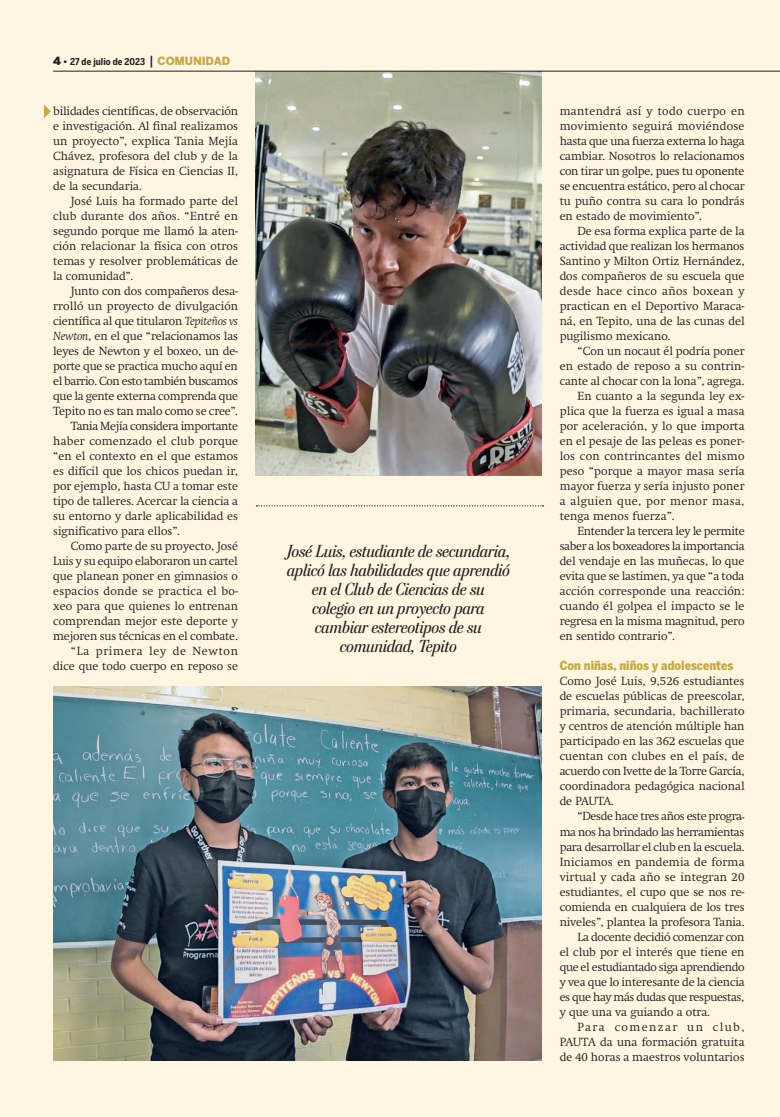
<style>
.page{position:relative;width:780px;height:1117px;background:#fff}
.page>*{position:absolute;margin:0;border:0;box-sizing:border-box;transform-origin:0 0}
.t1{font:italic 17.5px/18.9px "Stilson";color:#231f20;text-align:center}
.t2{font:900 12.5px "Benton Sans Cond";color:#c5a94a}
.t3{font:300 11.62px/15px "Swift";color:#231f20;text-align:justify}
.t4{font:300 11.62px "Swift";letter-spacing:-.03em;color:#231f20}
.t5{font:300 11.62px "Swift";letter-spacing:-.02em;color:#231f20}
.t6{font:300 11.62px "Swift";letter-spacing:-.025em;color:#231f20}
.t7{font:300 11.62px "Swift";letter-spacing:.02em;color:#231f20}
.t8{font:300 11.62px "Swift";letter-spacing:.025em;color:#231f20}
.t9{font:300 11.62px "Swift";letter-spacing:.035em;color:#231f20}
.t10{font:300 11.62px "Swift";letter-spacing:.055em;color:#231f20}
.t11{font:300 11.62px "Swift";letter-spacing:.12em;color:#231f20}
.t12{font:700 9.38px "Benton Sans Cond";letter-spacing:.01em;color:#231f20}
.s1{font-family:"Benton Sans";font-weight:900;font-size:11.25px}
.s2{font-family:"Benton Sans";font-weight:900}
.s3{font-weight:500;font-size:12.5px}
.s4{font-family:"Benton Sans";font-weight:900;font-size:11.25px;color:#c5a94a}
.s5{font-style:italic}
</style>
<div class="page">
<div style="left:0;top:0;width:779px;height:1116px;background:#fef6e1"></div>
<img style="left:53px;top:686px;width:489px;height:374px">
<img style="left:256px;top:72px;width:286px;height:403px">
<hr style="left:53px;top:71px;width:726px;height:1px;background:#231f20">
<svg style="left:256px;top:505px;width:287px;height:1px"></svg>
<svg style="left:44px;top:104px;width:7px;height:14px"></svg>
<p class="t12" style="left:53px;top:56px;width:178px"><span class="s1">4</span> <span class="s2">•</span> 27 de julio de 2023 <span class="s3">|</span> <span class="s4">COMUNIDAD</span></p>
<p class="t3" style="left:53px;top:103px;width:186px">bilidades científicas, de observación e investigación. Al final realizamos un proyecto”, explica Tania Mejía Chávez, profesora del club y de la asignatura de Física en Ciencias II, de la secundaria.</p>
<p class="t3" style="left:53px;top:193px;width:186px;text-indent:18px">José Luis ha formado parte del club durante dos años. “Entré en segundo porque me llamó la aten&shy;ción relacionar la física con otros temas y resolver problemáticas de la comunidad”.</p>
<p class="t3" style="left:71px;top:283px;width:169px">Junto con dos compañeros desa-</p>
<p class="t3" style="left:53px;top:298px;width:186px">rrolló un proyecto de divulgación</p>
<p class="t3" style="left:53px;top:313px;width:186px">científica al que titularon <span class="s5">Tepiteños vs</span></p>
<p class="t3" style="left:53px;top:328px;width:186px"><span class="s5">Newton</span>, en el que “relacionamos las</p>
<p class="t3" style="left:53px;top:343px;width:186px">leyes de Newton y el boxeo, un de-</p>
<p class="t3" style="left:53px;top:358px;width:186px">porte que se practica mucho aquí en</p>
<p class="t4" style="left:53px;top:374px;width:186px">el barrio. Con esto también buscamos</p>
<p class="t5" style="left:53px;top:389px;width:186px">que la gente externa comprenda que</p>
<p class="t3" style="left:53px;top:403px;width:186px">Tepito no es tan malo como se cree”.</p>
<p class="t6" style="left:71px;top:419px;width:169px">Tania Mejía considera importante</p>
<p class="t7" style="left:53px;top:434px;width:186px">haber comenzado el club porque</p>
<p class="t3" style="left:53px;top:448px;width:186px">“en el contexto en el que estamos</p>
<p class="t3" style="left:53px;top:463px;width:186px">es difícil que los chicos puedan ir,</p>
<p class="t3" style="left:53px;top:478px;width:186px">por ejemplo, hasta CU a tomar este</p>
<p class="t3" style="left:53px;top:493px;width:186px">tipo de talleres. Acercar la ciencia a</p>
<p class="t3" style="left:53px;top:508px;width:186px">su entorno y darle aplicabilidad es</p>
<p class="t3" style="left:53px;top:523px;width:128px">significativo para ellos”.</p>
<p class="t3" style="left:71px;top:538px;width:168px">Como parte de su proyecto, José</p>
<p class="t5" style="left:53px;top:554px;width:186px">Luis y su equipo elaboraron un cartel</p>
<p class="t3" style="left:53px;top:568px;width:186px">que planean poner en gimnasios o</p>
<p class="t7" style="left:53px;top:584px;width:186px">espacios donde se practica el bo-</p>
<p class="t3" style="left:53px;top:598px;width:186px">xeo para que quienes lo entrenan</p>
<p class="t3" style="left:53px;top:613px;width:186px">comprendan mejor este deporte y</p>
<p class="t3" style="left:53px;top:628px;width:186px">mejoren sus técnicas en el combate.</p>
<p class="t10" style="left:71px;top:644px;width:168px">“La primera ley de Newton</p>
<p class="t3" style="left:53px;top:658px;width:186px">dice que todo cuerpo en reposo se</p>
<h1 class="t1" style="left:287px;top:541px;width:224px">José Luis, estudiante de secundaria, aplicó las habilidades que aprendió en el Club de Ciencias de su<br>colegio en un proyecto para cambiar estereotipos de su comunidad, Tepito</h1>
<p class="t3" style="left:559px;top:103px;width:186px">mantendrá así y todo cuerpo en movimiento seguirá moviéndose hasta que una fuerza externa lo haga cambiar. Nosotros lo relacionamos con tirar un golpe, pues tu oponente se encuentra estático, pero al chocar tu puño contra su cara lo pondrás en estado de movimiento”.</p>
<p class="t3" style="left:559px;top:223px;width:186px;text-indent:18px">De esa forma explica parte de la actividad que realizan los hermanos Santino y Milton Ortiz Hernández, dos compañeros de su escuela que desde hace cinco años boxean y practican en el Deportivo Maraca&shy;ná, en Tepito, una de las cunas del pugilismo mexicano.</p>
<p class="t3" style="left:577px;top:343px;width:169px">“Con un nocaut él podría poner</p>
<p class="t3" style="left:559px;top:358px;width:186px">en estado de reposo a su contrin-</p>
<p class="t3" style="left:559px;top:373px;width:186px">cante al chocar con la lona”, agrega.</p>
<p class="t3" style="left:577px;top:388px;width:169px">En cuanto a la segunda ley ex-</p>
<p class="t3" style="left:559px;top:403px;width:186px">plica que la fuerza es igual a masa</p>
<p class="t3" style="left:559px;top:418px;width:186px">por aceleración, y lo que importa</p>
<p class="t3" style="left:559px;top:433px;width:186px">en el pesaje de las peleas es poner-</p>
<p class="t8" style="left:559px;top:449px;width:186px">los con contrincantes del mismo</p>
<p class="t3" style="left:559px;top:463px;width:186px">peso “porque a mayor masa sería</p>
<p class="t3" style="left:559px;top:478px;width:186px">mayor fuerza y sería injusto poner</p>
<p class="t9" style="left:559px;top:494px;width:186px">a alguien que, por menor masa,</p>
<p class="t3" style="left:559px;top:508px;width:116px">tenga menos fuerza”.</p>
<p class="t6" style="left:577px;top:524px;width:169px">Entender la tercera ley le permite</p>
<p class="t4" style="left:559px;top:539px;width:186px">saber a los boxeadores la importancia</p>
<p class="t3" style="left:559px;top:553px;width:186px">del vendaje en las muñecas, lo que</p>
<p class="t3" style="left:559px;top:568px;width:186px">evita que se lastimen, ya que “a toda</p>
<p class="t3" style="left:559px;top:583px;width:186px">acción corresponde una reacción:</p>
<p class="t3" style="left:559px;top:598px;width:186px">cuando él golpea el impacto se le</p>
<p class="t3" style="left:559px;top:613px;width:186px">regresa en la misma magnitud, pero</p>
<p class="t3" style="left:559px;top:628px;width:117px">en sentido contrario”.</p>
<p class="t2" style="left:559px;top:658px;width:175px">Con niñas, niños y adolescentes</p>
<p class="t3" style="left:559px;top:673px;width:186px">Como José Luis, 9,526 estudiantes de escuelas públicas de preescolar, primaria, secundaria, bachillerato y centros de atención múltiple han participado en las 362 escuelas que cuentan con clubes en el país, de acuerdo con Ivette de la Torre García, coordinadora pedagógica nacional de PAUTA.</p>
<p class="t4" style="left:577px;top:809px;width:169px">“Desde hace tres años este progra-</p>
<p class="t6" style="left:559px;top:824px;width:186px">ma nos ha brindado las herramientas</p>
<p class="t5" style="left:559px;top:839px;width:186px">para desarrollar el club en la escuela.</p>
<p class="t3" style="left:559px;top:853px;width:186px">Iniciamos en pandemia de forma</p>
<p class="t3" style="left:559px;top:868px;width:186px">virtual y cada año se integran 20</p>
<p class="t3" style="left:559px;top:883px;width:186px">estudiantes, el cupo que se nos re-</p>
<p class="t3" style="left:559px;top:898px;width:186px">comienda en cualquiera de los tres</p>
<p class="t3" style="left:559px;top:913px;width:186px">niveles”, plantea la profesora Tania.</p>
<p class="t5" style="left:577px;top:929px;width:168px">La docente decidió comenzar con</p>
<p class="t3" style="left:559px;top:943px;width:186px">el club por el interés que tiene en</p>
<p class="t6" style="left:559px;top:959px;width:186px">que el estudiantado siga aprendiendo</p>
<p class="t3" style="left:559px;top:973px;width:186px">y vea que lo interesante de la ciencia</p>
<p class="t4" style="left:559px;top:989px;width:186px">es que hay más dudas que respuestas,</p>
<p class="t3" style="left:559px;top:1003px;width:152px">y que una va guiando a otra.</p>
<p class="t11" style="left:577px;top:1019px;width:169px">Para comenzar un club,</p>
<p class="t3" style="left:559px;top:1033px;width:186px">PAUTA da una formación gratuita</p>
<p class="t3" style="left:559px;top:1048px;width:186px">de 40 horas a maestros voluntarios</p>
</div>
